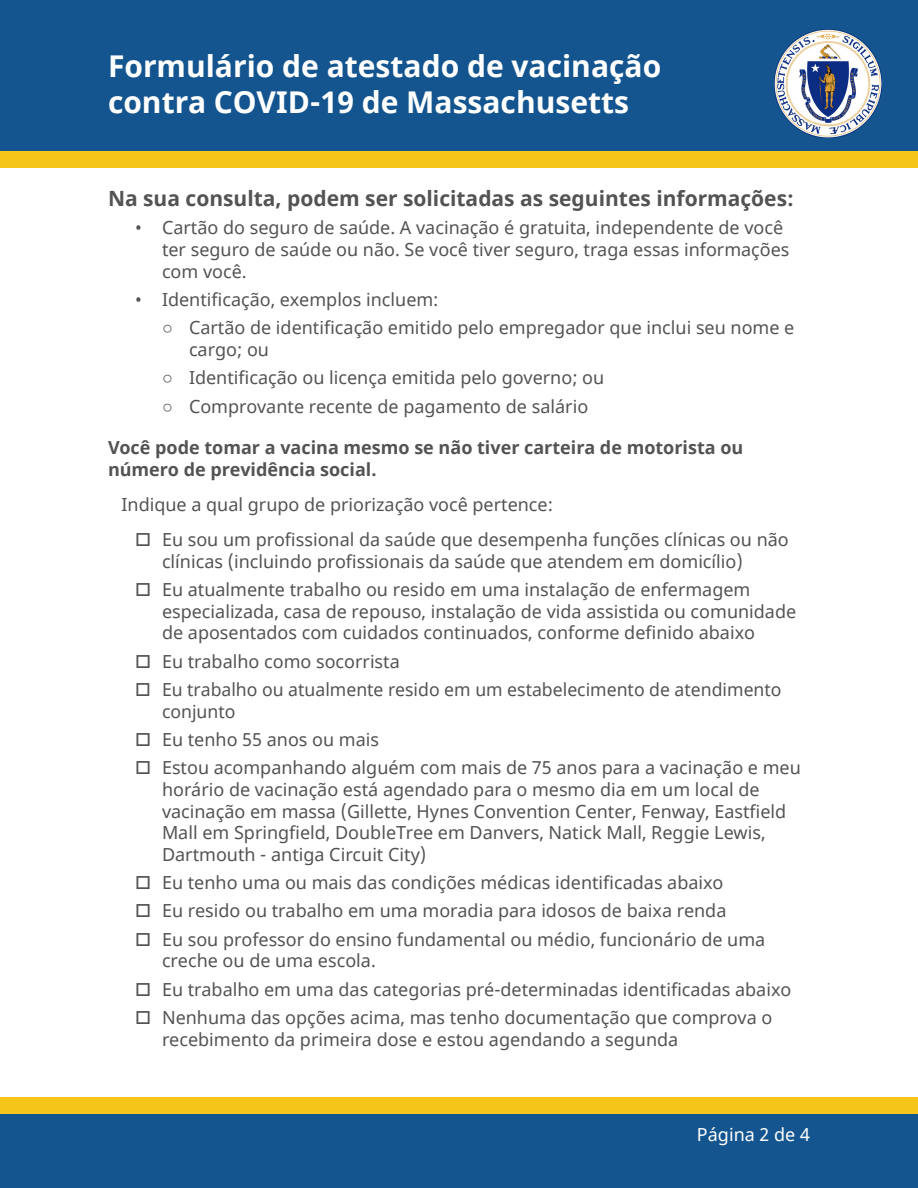
<style>
.page{position:relative;width:918px;height:1188px;background:#fff}
.page>*{position:absolute;margin:0;border:0;box-sizing:border-box;transform-origin:0 0}
.Title_-_H1{font:700 30px/36px "Noto Sans";color:#fff}
.t1{font:700 21px "Noto Sans";color:#535353}
.Paragraph_Style_1{font:18px/21.6px "Noto Sans";color:#535353}
.t2{font:700 18px/21.6px "Noto Sans";color:#535353}
.t3{font:18px "Noto Sans";color:#fff}
.s1{font-weight:700}
</style>
<div class="page">
<div style="left:0;top:0;width:918px;height:151px;background:#14558f"></div>
<div style="left:0;top:1113px;width:918px;height:75px;background:#14558f"></div>
<div style="left:0;top:151px;width:918px;height:16px;background:#f6c51a"></div>
<div style="left:0;top:1097px;width:918px;height:16px;background:#f6c51a"></div>
<img style="left:774px;top:29px;width:108px;height:108px">
<p class="Title_-_H1" style="left:108px;top:49px;width:555px">Formulário de atestado de vacinação contra COVID‑19 de Massachusetts</p>
<h3 class="t1" style="left:108px;top:184px;width:687px">Na sua consulta, podem ser solicitadas as seguintes informações:</h3>
<p class="Paragraph_Style_1" style="left:162px;top:218px;width:629px;text-indent:-27px">• Cartão do seguro de saúde. A vacinação é gratuita, independente de você ter seguro de saúde ou não. Se você tiver seguro, traga essas informações com você.</p>
<p class="Paragraph_Style_1" style="left:135px;top:289px;width:305px">• Identificação, exemplos incluem:</p>
<p class="Paragraph_Style_1" style="left:189px;top:318px;width:607px;text-indent:-27px"><span class="s1">○</span> Cartão de identificação emitido pelo empregador que inclui seu nome e cargo; ou</p>
<p class="Paragraph_Style_1" style="left:162px;top:368px;width:444px"><span class="s1">○</span> Identificação ou licença emitida pelo governo; ou</p>
<p class="Paragraph_Style_1" style="left:162px;top:396px;width:428px"><span class="s1">○</span> Comprovante recente de pagamento de salário</p>
<h4 class="t2" style="left:108px;top:438px;width:637px">Você pode tomar a vacina mesmo se não tiver carteira de motorista ou número de previdência social.</h4>
<p class="Paragraph_Style_1" style="left:122px;top:494px;width:433px">Indique a qual grupo de priorização você pertence:</p>
<p class="Paragraph_Style_1" style="left:162px;top:530px;width:628px">Eu sou um profissional da saúde que desempenha funções clínicas ou não clínicas (incluindo profissionais da saúde que atendem em domicílio)</p>
<p class="Paragraph_Style_1" style="left:162px;top:580px;width:636px">Eu atualmente trabalho ou resido em uma instalação de enfermagem especializada, casa de repouso, instalação de vida assistida ou comunidade de aposentados com cuidados continuados, conforme definido abaixo</p>
<p class="Paragraph_Style_1" style="left:162px;top:651px;width:239px">Eu trabalho como socorrista</p>
<p class="Paragraph_Style_1" style="left:162px;top:679px;width:621px">Eu trabalho ou atualmente resido em um estabelecimento de atendimento conjunto</p>
<p class="Paragraph_Style_1" style="left:162px;top:729px;width:219px">Eu tenho 55 anos ou mais</p>
<p class="Paragraph_Style_1" style="left:162px;top:758px;width:640px">Estou acompanhando alguém com mais de 75 anos para a vacinação e meu horário de vacinação está agendado para o mesmo dia em um local de vacinação em massa (Gillette, Hynes Convention Center, Fenway, Eastfield Mall em Springfield, DoubleTree em Danvers, Natick Mall, Reggie Lewis, Dartmouth - antiga Circuit City)</p>
<p class="Paragraph_Style_1" style="left:162px;top:872px;width:563px">Eu tenho uma ou mais das condições médicas identificadas abaixo</p>
<p class="Paragraph_Style_1" style="left:162px;top:901px;width:566px">Eu resido ou trabalho em uma moradia para idosos de baixa renda</p>
<p class="Paragraph_Style_1" style="left:162px;top:929px;width:605px">Eu sou professor do ensino fundamental ou médio, funcionário de uma creche ou de uma escola.</p>
<p class="Paragraph_Style_1" style="left:162px;top:979px;width:631px">Eu trabalho em uma das categorias pré-determinadas identificadas abaixo</p>
<p class="Paragraph_Style_1" style="left:162px;top:1007px;width:612px">Nenhuma das opções acima, mas tenho documentação que comprova o recebimento da primeira dose e estou agendando a segunda</p>
<p class="t3" style="left:697px;top:1122px;width:115px">Página 2 de 4</p>
</div>
